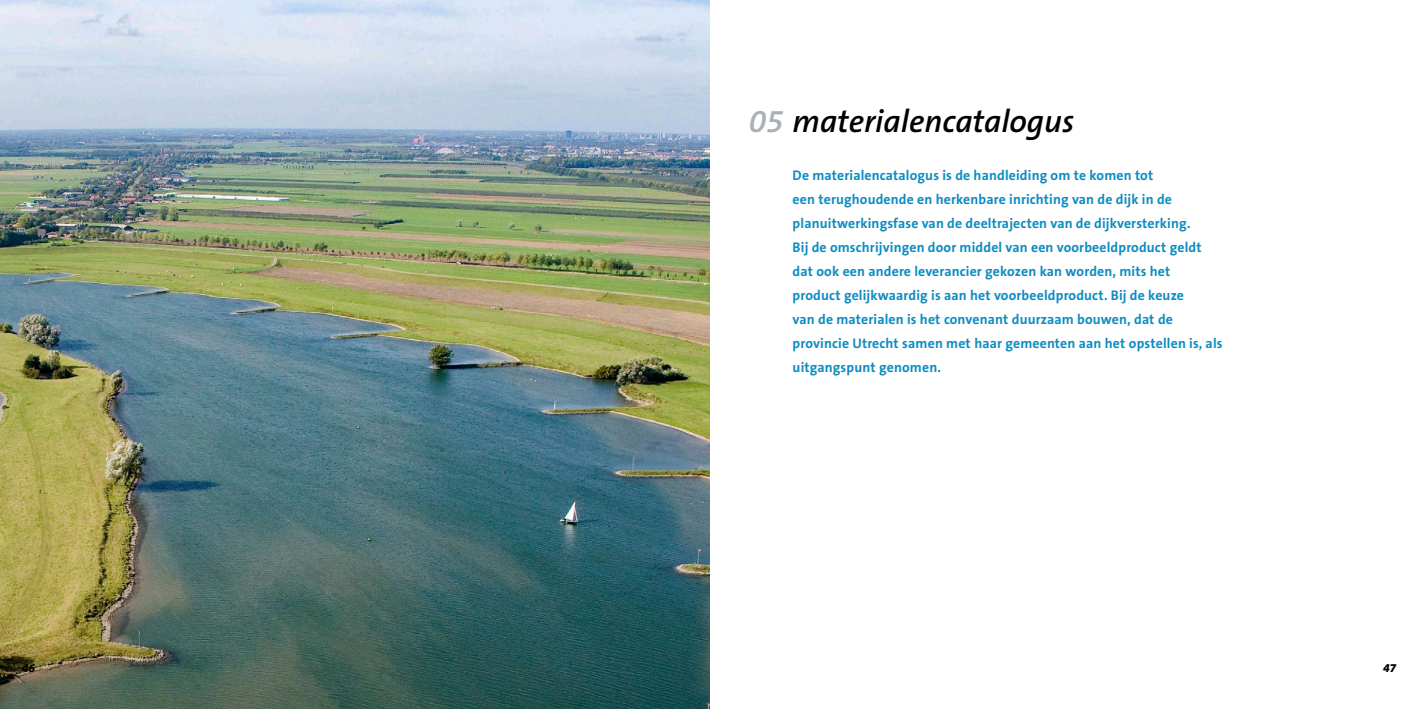
<style>
.page{position:relative;width:1418px;height:709px;background:#fff}
.page>*{position:absolute;margin:0;border:0;box-sizing:border-box;transform-origin:0 0}
._2__Hoofdstukkop_-_c{font:italic 600 32px "The Sans B6";color:#000}
._3__Paragraafkop{font:700 14px/24px "The Sans B7";letter-spacing:.01em;color:#0e8cc1}
.t1{font:italic 800 12px "The Sans B8";color:#000}
.s1{color:#a7b1b7}
</style>
<div class="page">
<img style="left:0;top:0;width:709px;height:709px">
<p class="_2__Hoofdstukkop_-_c" style="left:748px;top:104px;width:327px"><span class="s1">05</span> materialencatalogus</p>
<p class="_3__Paragraafkop" style="left:792px;top:164px;width:399px">De materialencatalogus is de handleiding om te komen tot<br>een terughoudende en herkenbare inrichting van de dijk in de planuitwerkingsfase van de deeltrajecten van de dijkversterking.</p>
<p class="_3__Paragraafkop" style="left:792px;top:236px;width:431px">Bij de omschrijvingen door middel van een voorbeeldproduct geldt dat ook een andere leverancier gekozen kan worden, mits het<br>product gelijkwaardig is aan het voorbeeldproduct. Bij de keuze<br>van de materialen is het convenant duurzaam bouwen, dat de provincie Utrecht samen met haar gemeenten aan het opstellen is, als uitgangspunt genomen.</p>
<p class="t1" style="left:22px;top:661px;width:15px">46</p>
<p class="t1" style="left:1382px;top:661px;width:15px">47</p>
</div>
